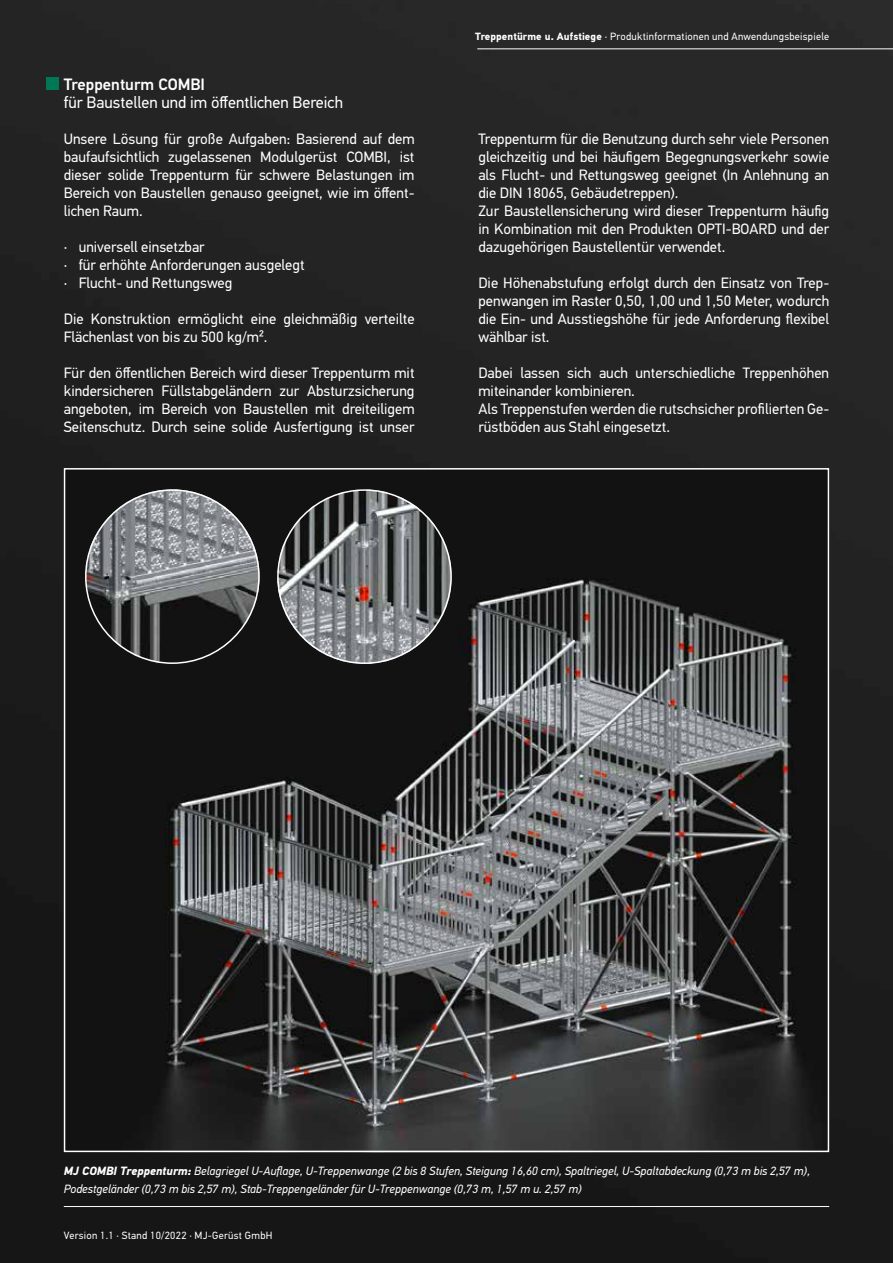
<style>
.page{position:relative;width:893px;height:1263px;background:#fff}
.page>*{position:absolute;margin:0;border:0;box-sizing:border-box;transform-origin:0 0}
.t1{font:16.5px "PFDIN Text Pro";color:#fff}
.t2{font:500 16.5px "PFDIN Text Pro";color:#fff}
.t3{font:15px/18px "PFDIN Text Pro";color:#fff}
.t4{font:italic 12px/18px "PFDIN Text Pro";color:#fff}
.t5{font:10.5px "PFDIN Text Pro";letter-spacing:.025em;color:#fff}
.s1{font-weight:700}
</style>
<div class="page">
<img style="left:0;top:0;width:893px;height:1263px">
<hr style="left:477px;top:48px;width:416px;height:1px;background:#fff">
<hr style="left:64px;top:1206px;width:765px;height:1px;background:#fff">
<img style="left:67px;top:471px;width:759px;height:678px">
<div style="left:46px;top:77px;width:12px;height:13px;background:#007858"></div>
<img style="left:277px;top:489px;width:175px;height:175px;border-radius:87px">
<img style="left:85px;top:489px;width:175px;height:175px;border-radius:87px">
<p class="t2" style="left:64px;top:74px;width:143px">Treppenturm COMBI</p>
<p class="t1" style="left:64px;top:93px;width:281px">für Baustellen und im öffentlichen Bereich</p>
<p class="t3" style="left:64px;top:130px;width:352px;text-align:justify">Unsere Lösung für große Aufgaben: Basierend auf dem baufaufsichtlich zugelassenen Modulgerüst COMBI, ist dieser solide Treppenturm für schwere Belastungen im Bereich von Baustellen genauso geeignet, wie im öffent&shy;lichen Raum.</p>
<p class="t3" style="left:64px;top:238px;width:242px">· universell einsetzbar<br>· für erhöhte Anforderungen ausgelegt · Flucht- und Rettungsweg</p>
<p class="t3" style="left:64px;top:310px;width:352px">Die Konstruktion ermöglicht eine gleichmäßig verteilte<br>Flächenlast von bis zu 500 kg/m².</p>
<p class="t3" style="left:64px;top:364px;width:352px;text-align:justify">Für den öffentlichen Bereich wird dieser Treppenturm mit kindersicheren Füllstabgeländern zur Absturzsicherung angeboten, im Bereich von Baustellen mit dreiteiligem Seitenschutz. Durch seine solide Ausfertigung ist unser</p>
<p class="t5" style="left:475px;top:30px;width:355px"><span class="s1">Treppentürme u. Aufstiege</span> · Produktinformationen und Anwendungsbeispiele</p>
<p class="t3" style="left:478px;top:130px;width:352px">Treppenturm für die Benutzung durch sehr viele Personen gleichzeitig und bei häufigem Begegnungsverkehr sowie als Flucht- und Rettungsweg geeignet (In Anlehnung an die DIN 18065, Gebäudetreppen).<br>Zur Baustellensicherung wird dieser Treppenturm häufig in Kombination mit den Produkten OPTI-BOARD und der dazugehörigen Baustellentür verwendet.</p>
<p class="t3" style="left:478px;top:274px;width:352px;text-align:justify">Die Höhenabstufung erfolgt durch den Einsatz von Trep&shy;penwangen im Raster 0,50, 1,00 und 1,50 Meter, wodurch die Ein- und Ausstiegshöhe für jede Anforderung flexibel wählbar ist.</p>
<p class="t3" style="left:478px;top:364px;width:352px">Dabei lassen sich auch unterschiedliche Treppenhöhen miteinander kombinieren.<br>Als Treppenstufen werden die rutschsicher profilierten Ge&shy;rüstböden aus Stahl eingesetzt.</p>
<p class="t4" style="left:64px;top:1162px;width:748px"><span class="s1">MJ COMBI Treppenturm:</span> Belagriegel U-Auflage, U-Treppenwange (2 bis 8 Stufen, Steigung 16,60 cm), Spaltriegel, U-Spaltabdeckung (0,73 m bis 2,57 m),<br>Podestgeländer (0,73 m bis 2,57 m), Stab-Treppengeländer für U-Treppenwange (0,73 m, 1,57 m u. 2,57 m)</p>
<p class="t5" style="left:64px;top:1229px;width:210px">Version 1.1 · Stand 10/2022 · MJ-Gerüst GmbH</p>
</div>
